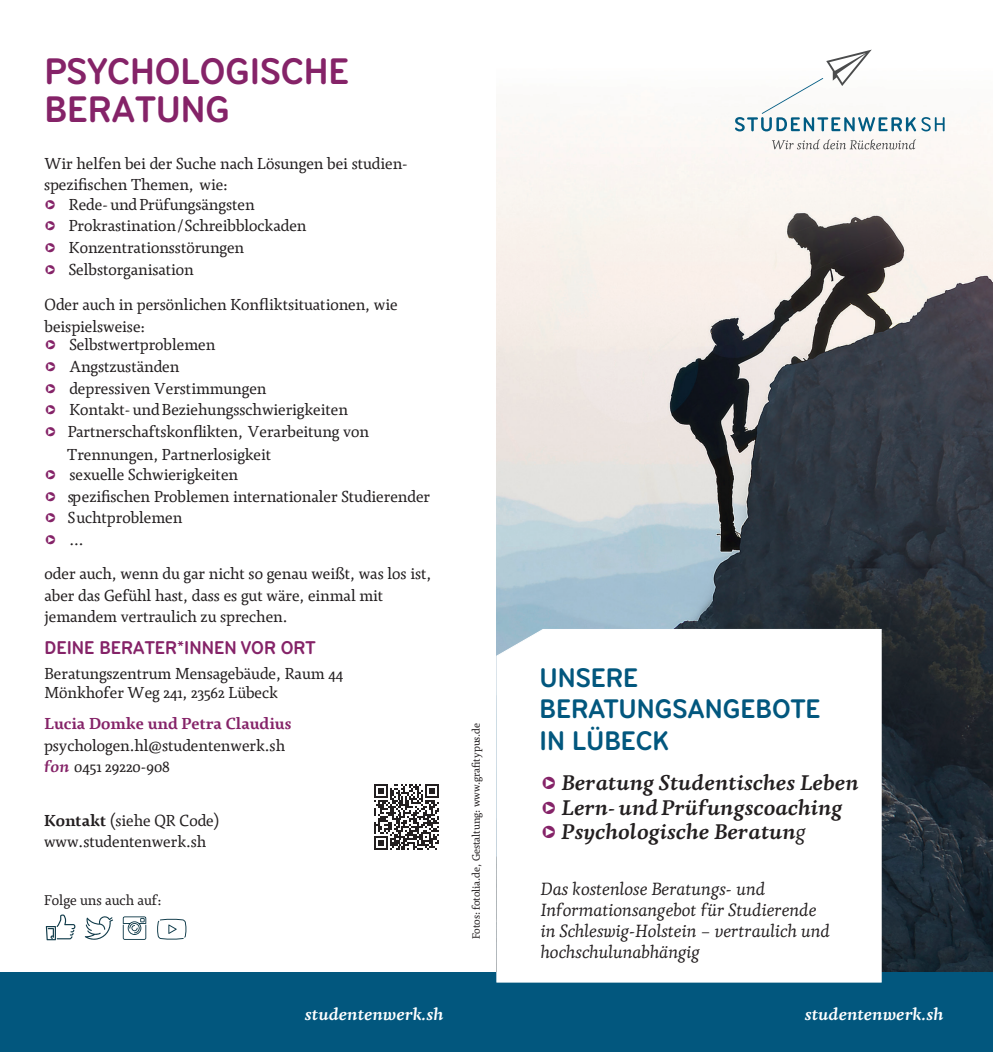
<style>
.page{position:relative;width:993px;height:1052px;background:#fff}
.page>*{position:absolute;margin:0;border:0;box-sizing:border-box;transform-origin:0 0}
.t1{font:700 38.5px/38.5px "Bryant Condensed";color:#852368}
.t2{font:700 28px/31.8px "Bryant Condensed";color:#02577e}
.t3{font:italic 700 21px "Agendatype";color:#231f20}
.t4{font:700 19.25px "Bryant Condensed";color:#852368}
.t5{font:italic 17.5px/21px "Agendatype";color:#231f20}
.t6{font:italic 700 16.62px "Agendatype";letter-spacing:-.005em;color:#fff}
.t7{font:15.75px/21.5px "Agendatype";color:#231f20}
.t8{font:700 15.75px "Agendatype";color:#852368}
.t9{font:14px "Agendatype";color:#231f20}
.t10{font:10.5px "Agendatype";color:#231f20}
.s1{color:#852368}
.s2{font-weight:700;font-style:italic;color:#852368}
.s3{font-weight:700}
.s4{font-weight:400}
</style>
<div class="page">
<img style="left:496px;top:117px;width:496px;height:855px">
<div style="left:0;top:972px;width:992px;height:80px;background:#02577e"></div>
<svg style="left:46px;top:914px;width:29px;height:26px"></svg>
<svg style="left:85px;top:916px;width:28px;height:24px"></svg>
<svg style="left:123px;top:916px;width:23px;height:24px"></svg>
<svg style="left:157px;top:919px;width:29px;height:20px"></svg>
<svg style="left:734px;top:50px;width:181px;height:81px"></svg>
<svg style="left:921px;top:117px;width:23px;height:14px"></svg>
<svg style="left:771px;top:139px;width:144px;height:11px"></svg>
<svg style="left:496px;top:628px;width:385px;height:355px"></svg>
<svg style="left:374px;top:784px;width:65px;height:65px"></svg>
<h1 class="t1" style="left:45px;top:52px;width:306px">PSYCHOLOGISCHE<br>BERATUNG</h1>
<p class="t7" style="left:44px;top:153px;width:365px;line-height:20.8px">Wir helfen bei der Suche nach Lösungen bei studien&shy;spezifischen Themen, wie:</p>
<p class="t7" style="left:44px;top:193px;width:212px"><span class="s1">❑</span> Rede- und Prüfungsängsten</p>
<p class="t7" style="left:44px;top:215px;width:264px"><span class="s1">❑</span> Prokrastination/Schreibblockaden</p>
<p class="t7" style="left:44px;top:237px;width:201px"><span class="s1">❑</span> Konzentrationsstörungen</p>
<p class="t7" style="left:44px;top:258px;width:151px"><span class="s1">❑</span> Selbstorganisation</p>
<p class="t7" style="left:45px;top:294px;width:354px">Oder auch in persönlichen Konfliktsituationen, wie beispielsweise:</p>
<p class="t7" style="left:45px;top:334px;width:172px"><span class="s1">❑</span> Selbstwertproblemen</p>
<p class="t7" style="left:45px;top:356px;width:136px"><span class="s1">❑</span> Angstzuständen</p>
<p class="t7" style="left:45px;top:377px;width:223px"><span class="s1">❑</span> depressiven Verstimmungen</p>
<p class="t7" style="left:45px;top:399px;width:305px"><span class="s1">❑</span> Kontakt- und Beziehungsschwierigkeiten</p>
<p class="t7" style="left:67px;top:420px;width:303px;line-height:23.4px;text-indent:-23px"><span class="s1">❑</span> Partnerschaftskonfl ikten, Verarbeitung von<br>Trennungen, Partnerlosigkeit</p>
<p class="t7" style="left:45px;top:464px;width:195px"><span class="s1">❑</span> sexuelle Schwierigkeiten</p>
<p class="t7" style="left:45px;top:485px;width:387px"><span class="s1">❑</span> spezifischen Problemen internationaler Studierender</p>
<p class="t7" style="left:45px;top:507px;width:139px"><span class="s1">❑</span> Suchtproblemen</p>
<p class="t7" style="left:45px;top:522px;width:388px;line-height:34.3px"><span class="s1">❑</span> ...<br>oder auch, wenn du gar nicht so genau weißt, was los ist,</p>
<p class="t7" style="left:45px;top:584px;width:340px">aber das Gefühl hast, dass es gut wäre, einmal mit jemandem vertraulich zu sprechen.</p>
<p class="t4" style="left:45px;top:635px;width:272px">DEINE BERATER*INNEN VOR ORT</p>
<p class="t7" style="left:45px;top:664px;width:300px;line-height:18.9px">Beratungszentrum Mensagebäude, Raum 44<br>Mönkhofer Weg 241, 23562 Lübeck</p>
<p class="t8" style="left:45px;top:713px;width:248px">Lucia Domke und Petra Claudius</p>
<p class="t7" style="left:44px;top:734px;width:242px">psychologen.hl@studentenwerk.sh <span class="s2">fon</span> 0451 29220-908</p>
<p class="t7" style="left:44px;top:809px;width:177px"><span class="s3">Kontakt</span> (siehe QR Code) www.studentenwerk.sh</p>
<p class="t9" style="left:44px;top:892px;width:119px">Folge uns auch auf:</p>
<p class="t10" style="left:469px;top:939px;width:217px;rotate:-90deg">Fotos: fotolia.de, Gestaltung: www.grafitypus.de</p>
<h2 class="t2" style="left:539px;top:661px;width:282px">UNSERE<br>BERATUNGSANGEBOTE<br>IN LÜBECK</h2>
<h3 class="t3" style="left:540px;top:769px;width:319px"><span class="s1">❑</span> Beratung Studentisches Leben</h3>
<h3 class="t3" style="left:540px;top:793px;width:303px"><span class="s1">❑</span> Lern- und Prüfungscoaching</h3>
<h3 class="t3" style="left:540px;top:818px;width:266px"><span class="s1">❑</span> Psychologische Beratun<span class="s4">g</span></h3>
<p class="t5" style="left:540px;top:878px;width:290px">Das kostenlose Beratungs- und Informationsangebot für Studierende in Schleswig-Holstein – vertraulich und hochschulunabhängig</p>
<p class="t6" style="left:305px;top:1003px;width:140px">studentenwerk.sh</p>
<p class="t6" style="left:804px;top:1003px;width:140px">studentenwerk.sh</p>
</div>
